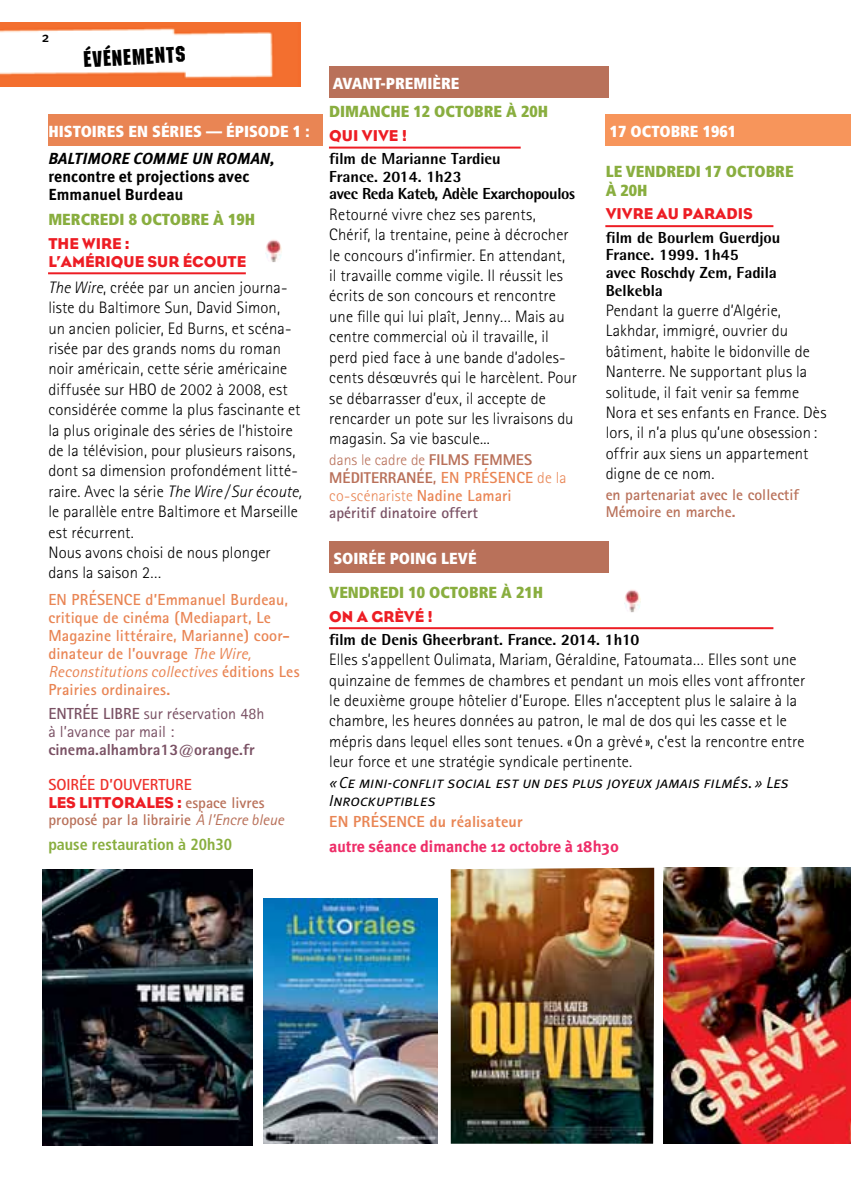
<style>
.page{position:relative;width:851px;height:1191px;background:#fff}
.page>*{position:absolute;margin:0;border:0;box-sizing:border-box;transform-origin:0 0}
.t1{font:22px "Machine";color:#000}
.t2{font:300 16.6px/20.4px "Rotis Sans Serif";letter-spacing:.005em;color:#000}
.t3{font:700 16px/18px "Rotis Sans Serif";letter-spacing:.005em;color:#e98554}
.t4{font:800 16px/17.6px "Rotis Semi Sans";color:#000}
.t5{font:900 condensed 16px/19.2px "Frutiger";color:#89ae3f}
.t6{font:16px/18px "Bureau Eagle";color:#ed1d24}
.t7{font:italic 16px/18px "Meta Plus Normal Caps";color:#000}
.t8{font:900 condensed 16px "Frutiger";color:#fff}
.t9{font:800 16px/17.6px "Rotis Semi Sans";letter-spacing:-.02em;color:#000}
.t10{font:16px/18px "Rotis Sans Serif";color:#7a5164}
.t11{font:700 16px/18px "Meta Plus";letter-spacing:.005em;color:#000}
.t12{font:700 16px "Meta Plus";color:#ee2d68}
.t13{font:800 16px "Rotis Sans Serif";color:#7a5164}
.t14{font:300 16px "Rotis Sans Serif";letter-spacing:.01em;color:#e98554}
.t15{font:700 condensed 16px "Frutiger";color:#89ae3f}
.t16{font:800 16px "Rotis Sans Serif";letter-spacing:.015em;color:#e98554}
.t17{font:italic 700 16px "Meta Plus";color:#000}
.t18{font:700 16px "Rotis Sans Serif";color:#ee312b}
.t19{font:700 15.6px/17.6px "Rotis Sans Serif";color:#b9715a}
.t20{font:800 15.6px/18px "Rotis Sans Serif";color:#b9715a}
.t21{font:700 15.6px "Rotis Sans Serif";color:#7a5164}
.t22{font:500 14px "Meta Plus";color:#000}
.s1{font-style:italic}
.s2{font-weight:400;font-style:italic}
.s3{font-weight:700}
.s4{font-family:"Bureau Eagle";font-weight:400;font-size:16px;color:#ed1d24}
.s5{font-weight:300}
.s6{font-weight:700;font-size:16px;color:#e98554}
.s7{font-weight:300;font-size:16px;color:#e98554}
</style>
<div class="page">
<img style="left:0;top:23px;width:301px;height:63px">
<svg style="left:48px;top:272px;width:198px;height:2px"></svg>
<div style="left:48px;top:115px;width:284px;height:31px;background:#e98554"></div>
<div style="left:323px;top:61px;width:259px;height:463px;background:#fff"></div>
<svg style="left:329px;top:147px;width:191px;height:2px"></svg>
<div style="left:329px;top:67px;width:280px;height:31px;background:#b9715a"></div>
<svg style="left:329px;top:627px;width:444px;height:2px"></svg>
<div style="left:329px;top:541px;width:280px;height:32px;background:#b9715a"></div>
<img style="left:43px;top:869px;width:209px;height:276px">
<img style="left:264px;top:898px;width:173px;height:245px">
<img style="left:450px;top:867px;width:204px;height:276px">
<img style="left:663px;top:867px;width:187px;height:277px">
<img style="left:624px;top:589px;width:16px;height:23px">
<img style="left:265px;top:239px;width:17px;height:23px">
<svg style="left:605px;top:225px;width:168px;height:2px"></svg>
<div style="left:605px;top:115px;width:245px;height:31px;background:#f7955b"></div>
<p class="t22" style="left:42px;top:29px;width:9px">2</p>
<h1 class="t1" style="left:83px;top:47px;width:104px;rotate:-3deg">événements</h1>
<p class="t8" style="left:48px;top:121px;width:263px">HISTOIRES EN SÉRIES — ÉPISODE 1 :</p>
<p class="t17" style="left:48px;top:149px;width:228px">BALTIMORE COMME UN ROMAN,</p>
<p class="t11" style="left:48px;top:167px;width:203px">rencontre et projections avec<br>Emmanuel Burdeau</p>
<p class="t5" style="left:48px;top:210px;width:206px">MERCREDI 8 OCTOBRE À 19H</p>
<p class="t6" style="left:48px;top:234px;width:199px">THE WIRE :<br>L’AMÉRIQUE SUR ÉCOUTE</p>
<p class="t2" style="left:48px;top:277px;width:255px"><span class="s1">The Wire</span>, créée par un ancien journa&shy;liste du Baltimore Sun, David Simon,<br>un ancien policier, Ed Burns, et scéna&shy;risée par des grands noms du roman noir américain, cette série américaine diffusée sur HBO de 2002 à 2008, est considérée comme la plus fascinante et la plus originale des séries de l’histoire de la télévision, pour plusieurs raisons, dont sa dimension profondément litté&shy;raire. Avec la série <span class="s1">The Wire / Sur écoute, </span>le parallèle entre Baltimore et Marseille est récurrent.<br>Nous avons choisi de nous plonger dans la saison 2…</p>
<p class="t3" style="left:48px;top:590px;width:253px">en présence d’Emmanuel Burdeau, critique de cinéma (Mediapart, Le Magazine littéraire, Marianne) coor&shy;dinateur de l’ouvrage <span class="s2">The Wire, Reconstitutions collectives</span> éditions Les Prairies ordinaires.</p>
<p class="t10" style="left:48px;top:704px;width:217px"><span class="s3">entrée libre</span> sur réservation 48h à l’avance par mail :</p>
<p class="t13" style="left:48px;top:739px;width:208px">cinema.alhambra13@orange.fr</p>
<p class="t18" style="left:48px;top:774px;width:145px">soirée d’ouverture</p>
<p class="t6" style="left:48px;top:793px;width:50px">LES LITTORALES</p>
<p class="t19" style="left:48px;top:793px;width:237px;text-indent:129px"><span class="s4">:</span> espace livres proposé par la librairie <span class="s2">À l’Encre bleue</span></p>
<p class="t15" style="left:48px;top:835px;width:185px">pause restauration à 20h30</p>
<p class="t8" style="left:333px;top:73px;width:128px">AVANT-PREMIÈRE</p>
<p class="t5" style="left:329px;top:102px;width:218px">DIMANCHE 12 OCTOBRE À 20H</p>
<p class="t6" style="left:329px;top:126px;width:79px">QUI VIVE !</p>
<p class="t9" style="left:329px;top:150px;width:247px">film de Marianne Tardieu<br>France. 2014. 1h23<br>avec Reda Kateb, Adèle Exarchopoulos</p>
<p class="t2" style="left:329px;top:204px;width:249px">Retourné vivre chez ses parents, Chérif, la trentaine, peine à décrocher le concours d’infirmier. En attendant,<br>il travaille comme vigile. Il réussit les écrits de son concours et rencontre une fille qui lui plaît, Jenny… Mais au centre commercial où il travaille, il perd pied face à une bande d’adoles&shy;cents désœuvrés qui le harcèlent. Pour se débarrasser d’eux, il accepte de rencarder un pote sur les livraisons du magasin. Sa vie bascule...</p>
<p class="t20" style="left:329px;top:450px;width:239px"><span class="s5">dans le cadre de</span> Films Femmes<br>Méditerranée<span class="s3">,</span> <span class="s6">en présence</span> <span class="s7">de la</span></p>
<p class="t14" style="left:329px;top:486px;width:184px">co-scénariste <span class="s3">Nadine Lamari</span></p>
<p class="t21" style="left:329px;top:503px;width:150px">apéritif dinatoire offert</p>
<p class="t8" style="left:333px;top:548px;width:145px">SOIRÉE POING LEVÉ</p>
<p class="t5" style="left:329px;top:582px;width:213px">VENDREDI 10 OCTOBRE À 21H</p>
<p class="t6" style="left:329px;top:607px;width:105px">ON A GRÈVÉ !</p>
<p class="t4" style="left:329px;top:630px;width:312px">film de Denis Gheerbrant. France. 2014. 1h10</p>
<p class="t2" style="left:329px;top:649px;width:477px">Elles s’appellent Oulimata, Mariam, Géraldine, Fatoumata… Elles sont une quinzaine de femmes de chambres et pendant un mois elles vont affronter le deuxième groupe hôtelier d’Europe. Elles n’acceptent plus le salaire à la chambre, les heures données au patron, le mal de dos qui les casse et le mépris dans lequel elles sont tenues. «On a grèvé », c’est la rencontre entre leur force et une stratégie syndicale pertinente.</p>
<p class="t7" style="left:329px;top:773px;width:461px">« Ce mini-conflit social est un des plus joyeux jamais filmés. » Les<br>Inrockuptibles</p>
<p class="t16" style="left:329px;top:811px;width:195px">en présence du réalisateur</p>
<p class="t12" style="left:329px;top:837px;width:291px">autre séance dimanche 12 octobre à 18h30</p>
<p class="t8" style="left:609px;top:121px;width:128px">17 OCTOBRE 1961</p>
<p class="t5" style="left:605px;top:161px;width:189px">LE VENDREDI 17 OCTOBRE<br>À 20H</p>
<p class="t6" style="left:605px;top:205px;width:149px">VIVRE AU PARADIS</p>
<p class="t4" style="left:605px;top:228px;width:176px">film de Bourlem Guerdjou<br>France. 1999. 1h45<br>avec Roschdy Zem, Fadila<br>Belkebla</p>
<p class="t2" style="left:605px;top:300px;width:222px">Pendant la guerre d’Algérie,<br>Lakhdar, immigré, ouvrier du bâtiment, habite le bidonville de<br>Nanterre. Ne supportant plus la solitude, il fait venir sa femme<br>Nora et ses enfants en France. Dès lors, il n’a plus qu’une obsession : offrir aux siens un appartement digne de ce nom.</p>
<p class="t19" style="left:605px;top:485px;width:195px">en partenariat avec le collectif<br>Mémoire en marche.</p>
</div>
